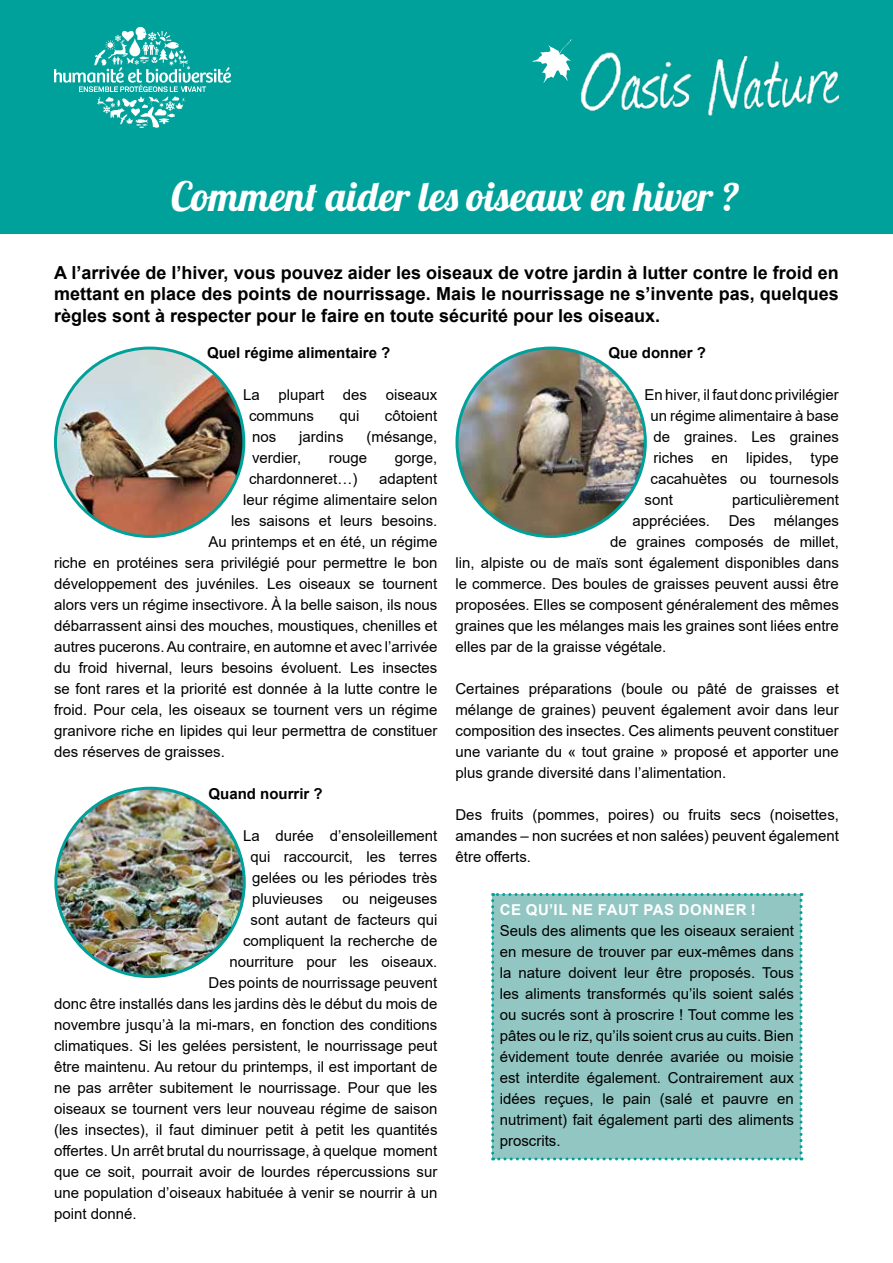
<style>
.page{position:relative;width:893px;height:1263px;background:#fff}
.page>*{position:absolute;margin:0;border:0;box-sizing:border-box;transform-origin:0 0}
.t1{font:40.5px "Lobster 1.4";color:#fff}
.t2{font:700 18px/21.6px "Arial";color:#000;text-align:justify}
.t3{font:15px/21px "Arial";color:#000;text-align:justify}
.t4{font:700 15px "Arial";color:#000}
.t5{font:700 15px "Arial";letter-spacing:.035em;color:#fff}
</style>
<div class="page">
<div style="left:0;top:0;width:893px;height:234px;background:#00a19a"></div>
<svg style="left:54px;top:27px;width:177px;height:101px"></svg>
<img style="left:581px;top:52px;width:258px;height:64px">
<svg style="left:532px;top:39px;width:40px;height:44px"></svg>
<img style="left:56px;top:348px;width:188px;height:188px;border-radius:94px">
<img style="left:56px;top:788px;width:188px;height:188px;border-radius:94px">
<img style="left:457px;top:348px;width:188px;height:188px;border-radius:94px">
<div style="left:491px;top:893px;width:311px;height:267px;background:#91c6c2"></div>
<h1 class="t1" style="left:171px;top:171px;width:570px">Comment aider les oiseaux en hiver ?</h1>
<p class="t2" style="left:54px;top:262px;width:786px">A l’arrivée de l’hiver, vous pouvez aider les oiseaux de votre jardin à lutter contre le froid en mettant en place des points de nourrissage. Mais le nourrissage ne s’invente pas, quelques règles sont à respecter pour le faire en toute sécurité pour les oiseaux.</p>
<p class="t4" style="left:608px;top:342px;width:99px">Que donner ?</p>
<p class="t3" style="left:644px;top:384px;width:196px">En hiver, il faut donc privilégier</p>
<p class="t3" style="left:650px;top:405px;width:190px">un régime alimentaire à base</p>
<p class="t3" style="left:653px;top:426px;width:187px">de graines. Les graines</p>
<p class="t3" style="left:653px;top:447px;width:187px">riches en lipides, type</p>
<p class="t3" style="left:650px;top:468px;width:190px">cacahuètes ou tournesols</p>
<p class="t3" style="left:644px;top:489px;width:30px">sont</p>
<p class="t3" style="left:732px;top:489px;width:108px">particulièrement</p>
<p class="t3" style="left:632px;top:510px;width:208px">appréciées. Des mélanges</p>
<p class="t3" style="left:610px;top:531px;width:230px">de graines composés de millet,</p>
<p class="t3" style="left:455px;top:552px;width:385px">lin, alpiste ou de maïs sont également disponibles dans</p>
<p class="t3" style="left:455px;top:573px;width:385px">le commerce. Des boules de graisses peuvent aussi être</p>
<p class="t3" style="left:455px;top:594px;width:385px">proposées. Elles se composent généralement des mêmes</p>
<p class="t3" style="left:455px;top:615px;width:385px">graines que les mélanges mais les graines sont liées entre</p>
<p class="t3" style="left:455px;top:636px;width:212px">elles par de la graisse végétale.</p>
<p class="t3" style="left:455px;top:678px;width:385px">Certaines préparations (boule ou pâté de graisses et mélange de graines) peuvent également avoir dans leur composition des insectes. Ces aliments peuvent constituer une variante du « tout graine » proposé et apporter une plus grande diversité dans l’alimentation.</p>
<p class="t3" style="left:455px;top:804px;width:385px">Des fruits (pommes, poires) ou fruits secs (noisettes, amandes – non sucrées et non salées) peuvent également être offerts.</p>
<p class="t4" style="left:207px;top:342px;width:185px">Quel régime alimentaire ?</p>
<p class="t3" style="left:249px;top:384px;width:190px;text-indent:-6px">La plupart des oiseaux communs</p>
<p class="t3" style="left:339px;top:405px;width:22px">qui</p>
<p class="t3" style="left:385px;top:405px;width:54px">côtoient</p>
<p class="t3" style="left:252px;top:426px;width:26px">nos</p>
<p class="t3" style="left:299px;top:426px;width:46px">jardins</p>
<p class="t3" style="left:367px;top:426px;width:72px">(mésange,</p>
<p class="t3" style="left:252px;top:447px;width:51px">verdier,</p>
<p class="t3" style="left:329px;top:447px;width:40px">rouge</p>
<p class="t3" style="left:395px;top:447px;width:44px">gorge,</p>
<p class="t3" style="left:249px;top:468px;width:110px">chardonneret…)</p>
<p class="t3" style="left:379px;top:468px;width:60px">adaptent</p>
<p class="t3" style="left:243px;top:489px;width:196px">leur régime alimentaire selon</p>
<p class="t3" style="left:231px;top:510px;width:208px">les saisons et leurs besoins.</p>
<p class="t3" style="left:208px;top:531px;width:230px">Au printemps et en été, un régime</p>
<p class="t3" style="left:54px;top:552px;width:385px">riche en protéines sera privilégié pour permettre le bon</p>
<p class="t3" style="left:54px;top:573px;width:385px">développement des juvéniles. Les oiseaux se tournent</p>
<p class="t3" style="left:54px;top:594px;width:385px">alors vers un régime insectivore. À la belle saison, ils nous</p>
<p class="t3" style="left:54px;top:615px;width:385px">débarrassent ainsi des mouches, moustiques, chenilles et</p>
<p class="t3" style="left:54px;top:636px;width:385px">autres pucerons. Au contraire, en automne et avec l’arrivée</p>
<p class="t3" style="left:54px;top:657px;width:385px">du froid hivernal, leurs besoins évoluent. Les insectes</p>
<p class="t3" style="left:54px;top:678px;width:385px">se font rares et la priorité est donnée à la lutte contre le</p>
<p class="t3" style="left:54px;top:699px;width:385px">froid. Pour cela, les oiseaux se tournent vers un régime</p>
<p class="t3" style="left:54px;top:720px;width:385px">granivore riche en lipides qui leur permettra de constituer</p>
<p class="t3" style="left:54px;top:741px;width:172px">des réserves de graisses.</p>
<p class="t4" style="left:208px;top:783px;width:116px">Quand nourrir ?</p>
<p class="t3" style="left:250px;top:825px;width:188px;text-indent:-8px">La durée d’ensoleillement qui raccourcit, les terres gelées ou les périodes très pluvieuses</p>
<p class="t3" style="left:343px;top:888px;width:96px">ou neigeuses</p>
<p class="t3" style="left:250px;top:909px;width:188px">sont autant de facteurs qui</p>
<p class="t3" style="left:243px;top:930px;width:196px">compliquent la recherche de</p>
<p class="t3" style="left:230px;top:951px;width:209px">nourriture pour les oiseaux.</p>
<p class="t3" style="left:208px;top:972px;width:230px">Des points de nourrissage peuvent</p>
<p class="t3" style="left:54px;top:993px;width:385px">donc être installés dans les jardins dès le début du mois de</p>
<p class="t3" style="left:54px;top:1014px;width:385px">novembre jusqu’à la mi-mars, en fonction des conditions</p>
<p class="t3" style="left:54px;top:1035px;width:385px">climatiques. Si les gelées persistent, le nourrissage peut</p>
<p class="t3" style="left:54px;top:1056px;width:385px">être maintenu. Au retour du printemps, il est important de</p>
<p class="t3" style="left:54px;top:1077px;width:385px">ne pas arrêter subitement le nourrissage. Pour que les</p>
<p class="t3" style="left:54px;top:1098px;width:385px">oiseaux se tournent vers leur nouveau régime de saison</p>
<p class="t3" style="left:54px;top:1119px;width:385px">(les insectes), il faut diminuer petit à petit les quantités</p>
<p class="t3" style="left:54px;top:1140px;width:385px">offertes. Un arrêt brutal du nourrissage, à quelque moment</p>
<p class="t3" style="left:54px;top:1161px;width:385px">que ce soit, pourrait avoir de lourdes répercussions sur</p>
<p class="t3" style="left:54px;top:1182px;width:385px">une population d’oiseaux habituée à venir se nourrir à un</p>
<p class="t3" style="left:54px;top:1203px;width:84px">point donné.</p>
<p class="t5" style="left:500px;top:899px;width:258px">CE QU’IL NE FAUT PAS DONNER !</p>
<p class="t3" style="left:500px;top:920px;width:296px">Seuls des aliments que les oiseaux seraient en mesure de trouver par eux-mêmes dans la nature doivent leur être proposés. Tous les aliments transformés qu’ils soient salés ou sucrés sont à proscrire ! Tout comme les pâtes ou le riz, qu’ils soient crus au cuits. Bien évidement toute denrée avariée ou moisie est interdite également. Contrairement aux idées reçues, le pain (salé et pauvre en nutriment) fait également parti des aliments proscrits.</p>
</div>
